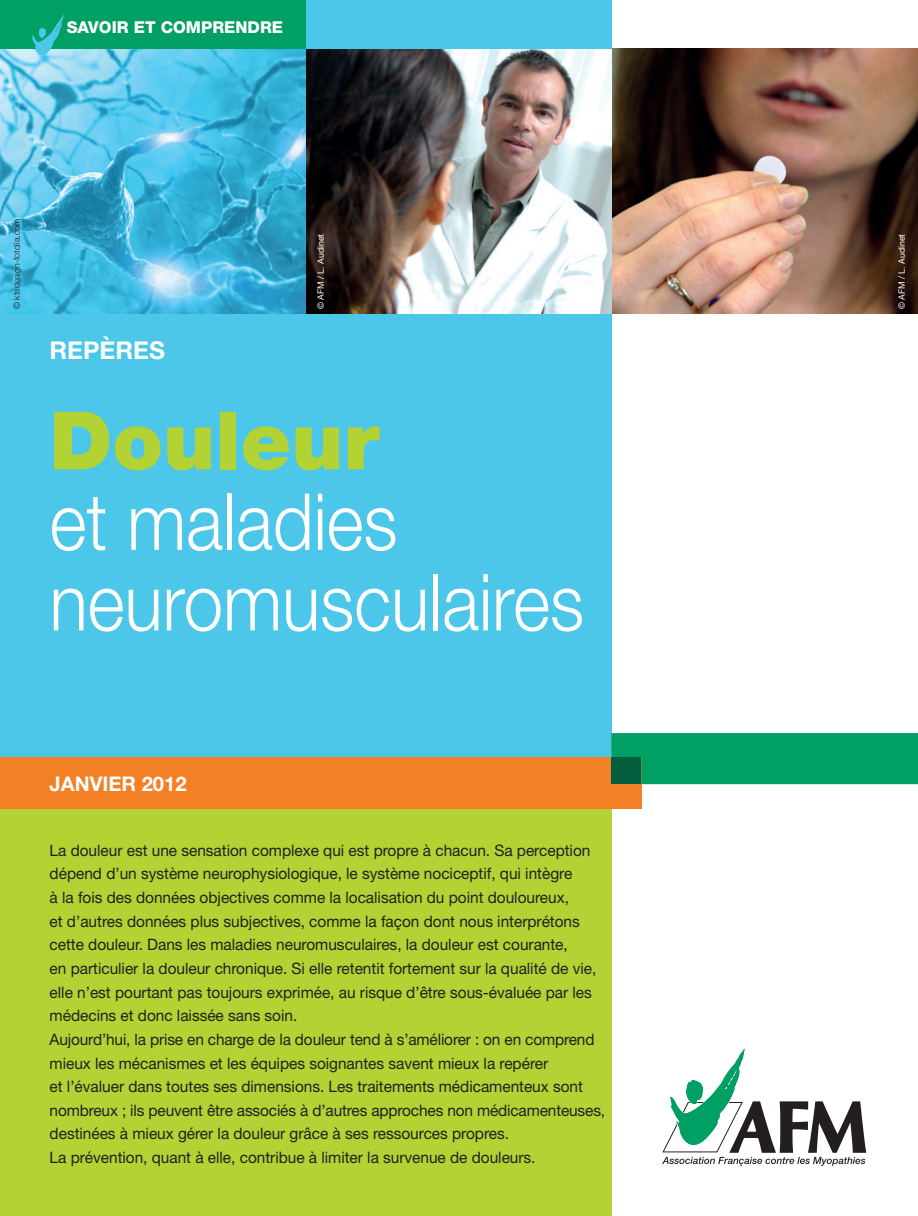
<style>
.page{position:relative;width:918px;height:1216px;background:#fff}
.page>*{position:absolute;margin:0;border:0;box-sizing:border-box;transform-origin:0 0}
.t1{font:900 80.5px "Helvetica Neue";color:#b3d234}
.t2{font:300 78.75px/80.5px "Helvetica Neue";color:#fff;scale:.9 1}
.t3{font:700 24.5px "Helvetica Neue";color:#fff}
.t4{font:700 20.3px "Helvetica Neue";color:#fff}
.t5{font:800 16.45px "Helvetica Neue";color:#fff}
.t6{font:15.75px/23.6px "Helvetica Neue";color:#231f20}
.t7{font:8.75px "Helvetica Neue";color:#fff}
.t8{font:300 8.75px "Helvetica Neue";color:#231f20}
</style>
<div class="page">
<div style="left:0;top:790px;width:611px;height:425px;background:#b3d234"></div>
<img style="left:611px;top:48px;width:307px;height:265px">
<div style="left:0;top:0;width:611px;height:790px;background:#4dc7e9"></div>
<svg style="left:662px;top:1048px;width:205px;height:117px"></svg>
<img style="left:306px;top:49px;width:305px;height:264px">
<div style="left:0;top:757px;width:641px;height:51px;background:#f48026"></div>
<div style="left:611px;top:733px;width:307px;height:51px;background:#009f64"></div>
<div style="left:611px;top:757px;width:30px;height:27px;background:#055f3e"></div>
<img style="left:0;top:48px;width:306px;height:265px">
<div style="left:0;top:0;width:306px;height:48px;background:#009f64"></div>
<svg style="left:32px;top:14px;width:32px;height:42px"></svg>
<p class="t5" style="left:67px;top:21px;width:218px">SAVOIR ET COMPRENDRE</p>
<p class="t8" style="left:14px;top:309px;width:92px;rotate:-90deg">© ktsdesign-fotolia.com</p>
<h3 class="t3" style="left:50px;top:342px;width:117px">REPÈRES</h3>
<p class="t7" style="left:317px;top:309px;width:77px;rotate:-90deg">© AFM / L. Audinet</p>
<p class="t7" style="left:898px;top:309px;width:77px;rotate:-90deg">© AFM / L. Audinet</p>
<h1 class="t1" style="left:50px;top:412px;width:331px">Douleur</h1>
<h2 class="t2" style="left:50px;top:489px;width:595px">et maladies neuromusculaires</h2>
<p class="t4" style="left:50px;top:776px;width:139px">JANVIER 2012</p>
<p class="t6" style="left:50px;top:839px;width:557px">La douleur est une sensation complexe qui est propre à chacun. Sa perception dépend d’un système neurophysiologique, le système nociceptif, qui intègre<br>à la fois des données objectives comme la localisation du point douloureux,<br>et d’autres données plus subjectives, comme la façon dont nous interprétons cette douleur. Dans les maladies neuromusculaires, la douleur est courante,<br>en particulier la douleur chronique. Si elle retentit fortement sur la qualité de vie, elle n’est pourtant pas toujours exprimée, au risque d’être sous-évaluée par les médecins et donc laissée sans soin.<br>Aujourd’hui, la prise en charge de la douleur tend à s’améliorer : on en comprend mieux les mécanismes et les équipes soignantes savent mieux la repérer<br>et l’évaluer dans toutes ses dimensions. Les traitements médicamenteux sont nombreux ; ils peuvent être associés à d’autres approches non médicamenteuses, destinées à mieux gérer la douleur grâce à ses ressources propres.<br>La prévention, quant à elle, contribue à limiter la survenue de douleurs.</p>
</div>
